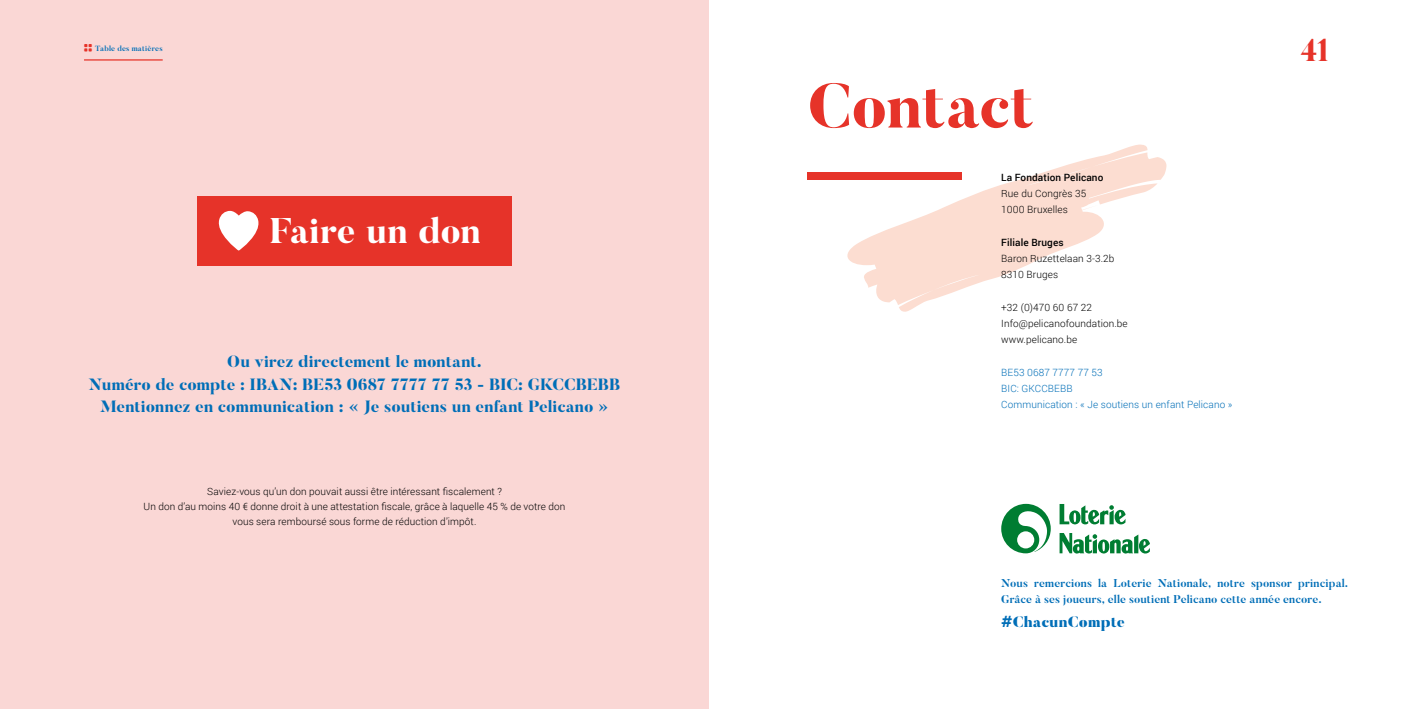
<style>
.page{position:relative;width:1418px;height:709px;background:#fff}
.page>*{position:absolute;margin:0;border:0;box-sizing:border-box;transform-origin:0 0}
.t1{font:800 62.5px "Butler";letter-spacing:-.01em;color:#e63329}
.t2{font:800 35.5px "Butler";letter-spacing:.005em;color:#fff}
.t3{font:800 31.25px "Butler";color:#e63329}
.t4{font:25px "Entypo";color:#e63329}
.t5{font:800 16.25px/22.5px "Butler";letter-spacing:.005em;color:#006eb7;text-align:center}
.t6{font:900 15px "Butler";letter-spacing:.01em;color:#006eb7}
.t7{font:700 11.25px/16.2px "Butler";letter-spacing:.01em;color:#006eb7}
.t8{font:300 10px/16.2px "Roboto";letter-spacing:.01em;color:#000}
.t9{font:300 10px/16.2px "Roboto";letter-spacing:.01em;color:#006eb7}
.t10{font:500 10px "Roboto";letter-spacing:.01em;color:#000}
.t11{font:700 7.5px "Butler";letter-spacing:.035em;color:#006eb7}
</style>
<div class="page">
<svg style="left:839px;top:145px;width:327px;height:167px"></svg>
<div style="left:0;top:0;width:709px;height:709px;background:#fad7d5"></div>
<div style="left:807px;top:172px;width:155px;height:7px;background:#e63329"></div>
<div style="left:197px;top:197px;width:315px;height:69px;background:#e63329"></div>
<svg style="left:218px;top:211px;width:41px;height:39px"></svg>
<svg style="left:1001px;top:504px;width:49px;height:49px"></svg>
<svg style="left:1059px;top:504px;width:66px;height:20px"></svg>
<svg style="left:1059px;top:533px;width:90px;height:20px"></svg>
<hr style="left:84px;top:59px;width:79px;height:2px;background:#e63329">
<h3 class="t4" style="left:83px;top:31px;width:11px">⚏</h3>
<p class="t11" style="left:95px;top:43px;width:69px">Table des matières</p>
<h2 class="t2" style="left:270px;top:208px;width:212px">Faire un don</h2>
<h3 class="t5" style="left:89px;top:350px;width:533px">Ou virez directement le montant.<br>Numéro de compte : IBAN: BE53 0687 7777 77 53 - BIC: GKCCBEBB<br>Mentionnez en communication : « Je soutiens un enfant Pelicano »</h3>
<p class="t8" style="left:143px;top:483px;width:423px;line-height:15px;text-align:center">Saviez-vous qu’un don pouvait aussi être intéressant fiscalement ?<br>Un don d’au moins 40 € donne droit à une attestation fiscale, grâce à laquelle 45 % de votre don vous sera remboursé sous forme de réduction d’impôt.</p>
<h1 class="t1" style="left:807px;top:66px;width:228px">Contact</h1>
<p class="t10" style="left:1001px;top:170px;width:104px">La Fondation Pelicano</p>
<p class="t8" style="left:1001px;top:185px;width:87px">Rue du Congrès 35<br>1000 Bruxelles</p>
<p class="t10" style="left:1001px;top:235px;width:64px">Filiale Bruges</p>
<p class="t8" style="left:1001px;top:250px;width:115px">Baron Ruzettelaan 3-3.2b<br>8310 Bruges</p>
<p class="t8" style="left:1001px;top:299px;width:128px">+32 (0)470 60 67 22<br>Info@pelicanofoundation.be www.pelicano.be</p>
<p class="t9" style="left:1001px;top:364px;width:233px">BE53 0687 7777 77 53<br>BIC: GKCCBEBB<br>Communication : « Je soutiens un enfant Pelicano »</p>
<h3 class="t3" style="left:1300px;top:31px;width:31px">41</h3>
<p class="t7" style="left:1001px;top:575px;width:348px">Nous remercions la Loterie Nationale, notre sponsor principal.<br>Grâce à ses joueurs, elle soutient Pelicano cette année encore.</p>
<h3 class="t6" style="left:1001px;top:612px;width:125px">#ChacunCompte</h3>
</div>
